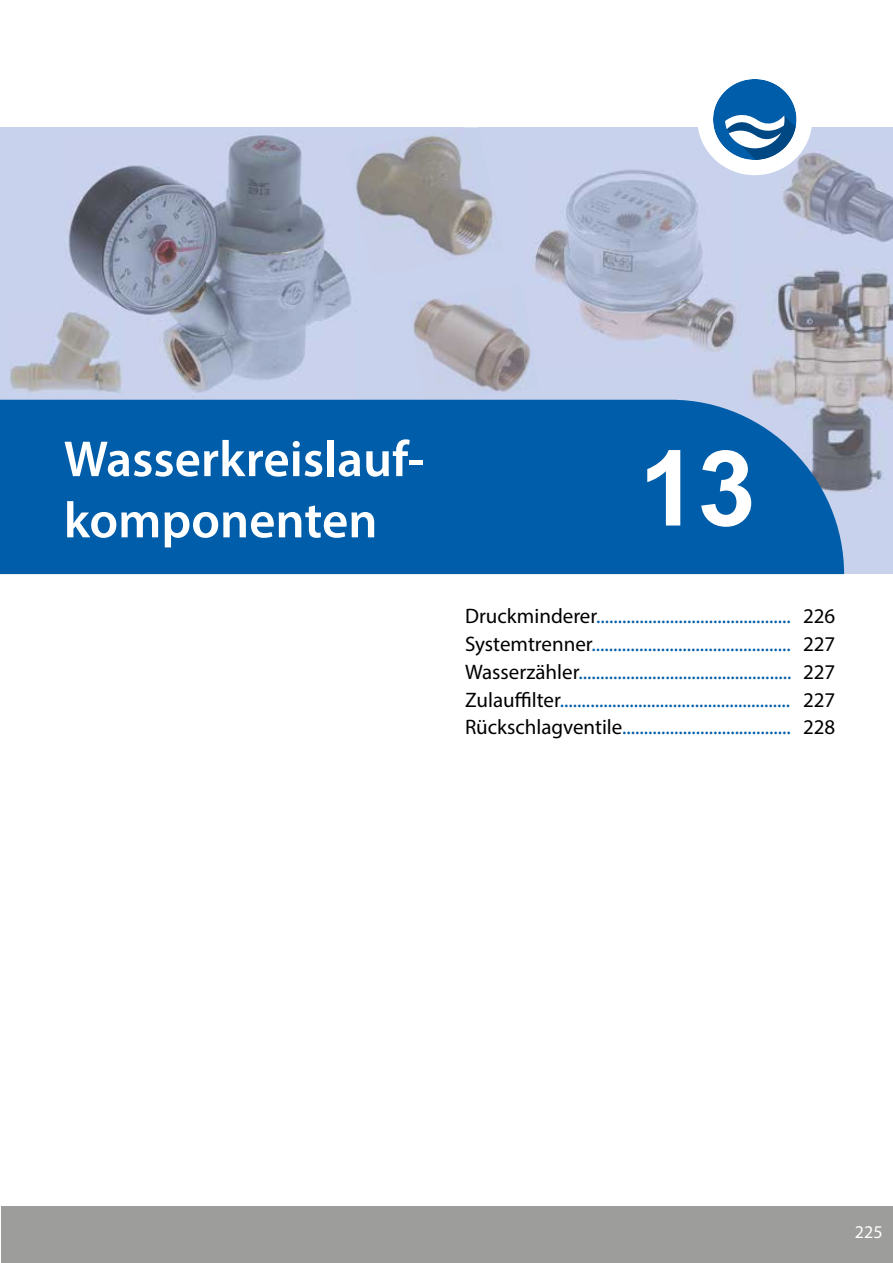
<style>
.page{position:relative;width:893px;height:1263px;background:#fff}
.page>*{position:absolute;margin:0;border:0;box-sizing:border-box;transform-origin:0 0}
.t1{font:700 105px "Arial";color:#fff}
.t2{font:600 51px/61.2px "Myriad Pro";color:#fff}
.t3{font:21px/27.8px "Myriad Pro";color:#005da9;text-align:justify}
.t4{font:18px "Myriad Pro";color:#fff}
.s1{color:#000}
</style>
<div class="page">
<div style="left:0;top:128px;width:893px;height:446px;background:#c8d2ec"></div>
<img style="left:64px;top:135px;width:294px;height:265px">
<img style="left:782px;top:150px;width:111px;height:92px">
<img style="left:534px;top:164px;width:207px;height:188px">
<img style="left:750px;top:269px;width:143px;height:223px">
<img style="left:358px;top:135px;width:137px;height:122px">
<img style="left:347px;top:149px;width:11px;height:57px">
<img style="left:9px;top:311px;width:114px;height:82px">
<img style="left:409px;top:285px;width:129px;height:115px">
<img style="left:525px;top:300px;width:10px;height:65px">
<div style="left:0;top:400px;width:844px;height:174px;background:#005da9"></div>
<div style="left:1px;top:1206px;width:892px;height:57px;background:#9d9d9c"></div>
<div style="left:697px;top:64px;width:115px;height:111px;background:#fff;border-radius:50%"></div>
<div style="left:713px;top:79px;width:83px;height:81px;background:#005da9;border-radius:50%"></div>
<svg style="left:725px;top:111px;width:71px;height:49px"></svg>
<h2 class="t2" style="left:64px;top:427px;width:362px">Wasserkreislauf&shy;komponenten</h2>
<h1 class="t1" style="left:639px;top:419px;width:118px">13</h1>
<p class="t3" style="left:465px;top:602px;width:372px"><span class="s1">Druckminderer</span>............................................. <span class="s1">226<br>Systemtrenner</span>.............................................. <span class="s1">227<br>Wasserzähler</span>................................................. <span class="s1">227<br>Zulauffilter</span>..................................................... <span class="s1">227<br>Rückschlagventile</span>....................................... <span class="s1">228</span></p>
<p class="t4" style="left:855px;top:1220px;width:29px">225</p>
</div>
